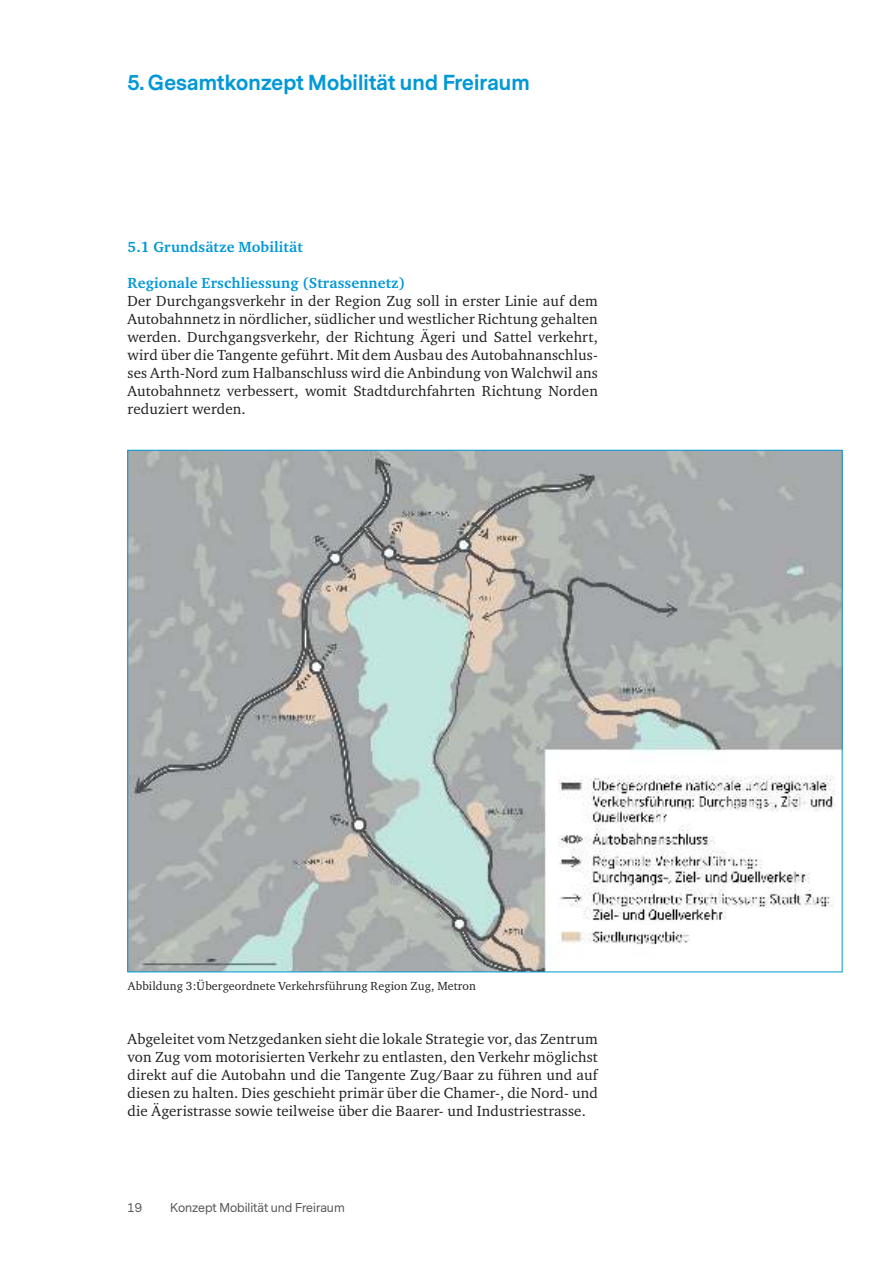
<style>
.page{position:relative;width:893px;height:1263px;background:#fff}
.page>*{position:absolute;margin:0;border:0;box-sizing:border-box;transform-origin:0 0}
.t1{font:700 20.25px "Messina Sans";letter-spacing:.01em;color:#0098d7}
.t2{font:15px/18px "Charter ITC Std";letter-spacing:.01em;color:#221f1f;text-align:justify}
.t3{font:700 15px "Charter ITC Std";letter-spacing:.01em;color:#0098d7}
.t4{font:12px "Charter ITC Std";letter-spacing:.01em;color:#221f1f}
.t5{font:12px "Messina Sans";color:#57585a}
</style>
<div class="page">
<img style="left:130px;top:452px;width:710px;height:518px">
<h1 class="t1" style="left:128px;top:74px;width:404px">5. Gesamtkonzept Mobilität und Freiraum</h1>
<p class="t3" style="left:128px;top:239px;width:177px">5.1 Grundsätze Mobilität</p>
<p class="t3" style="left:128px;top:275px;width:279px">Regionale Erschliessung (Strassennetz)</p>
<p class="t2" style="left:128px;top:292px;width:472px">Der Durchgangsverkehr in der Region Zug soll in erster Linie auf dem Autobahnnetz in nördlicher, südlicher und westlicher Richtung gehalten werden. Durchgangsverkehr, der Richtung Ägeri und Sattel verkehrt, wird über die Tangente geführt. Mit dem Ausbau des Autobahnanschlus&shy;ses Arth-Nord zum Halbanschluss wird die Anbindung von Walchwil ans Autobahnnetz verbessert, womit Stadtdurchfahrten Richtung Norden reduziert werden.</p>
<p class="t4" style="left:128px;top:980px;width:349px">Abbildung 3:Übergeordnete Verkehrsführung Region Zug, Metron</p>
<p class="t2" style="left:128px;top:1030px;width:472px">Abgeleitet vom Netzgedanken sieht die lokale Strategie vor, das Zentrum von Zug vom motorisierten Verkehr zu entlasten, den Verkehr möglichst direkt auf die Autobahn und die Tangente Zug/Baar zu führen und auf diesen zu halten. Dies geschieht primär über die Chamer-, die Nord- und die Ägeristrasse sowie teilweise über die Baarer- und Industriestrasse.</p>
<p class="t5" style="left:128px;top:1201px;width:16px">19</p>
<p class="t5" style="left:170px;top:1203px;width:176px">Konzept Mobilität und Freiraum</p>
</div>
